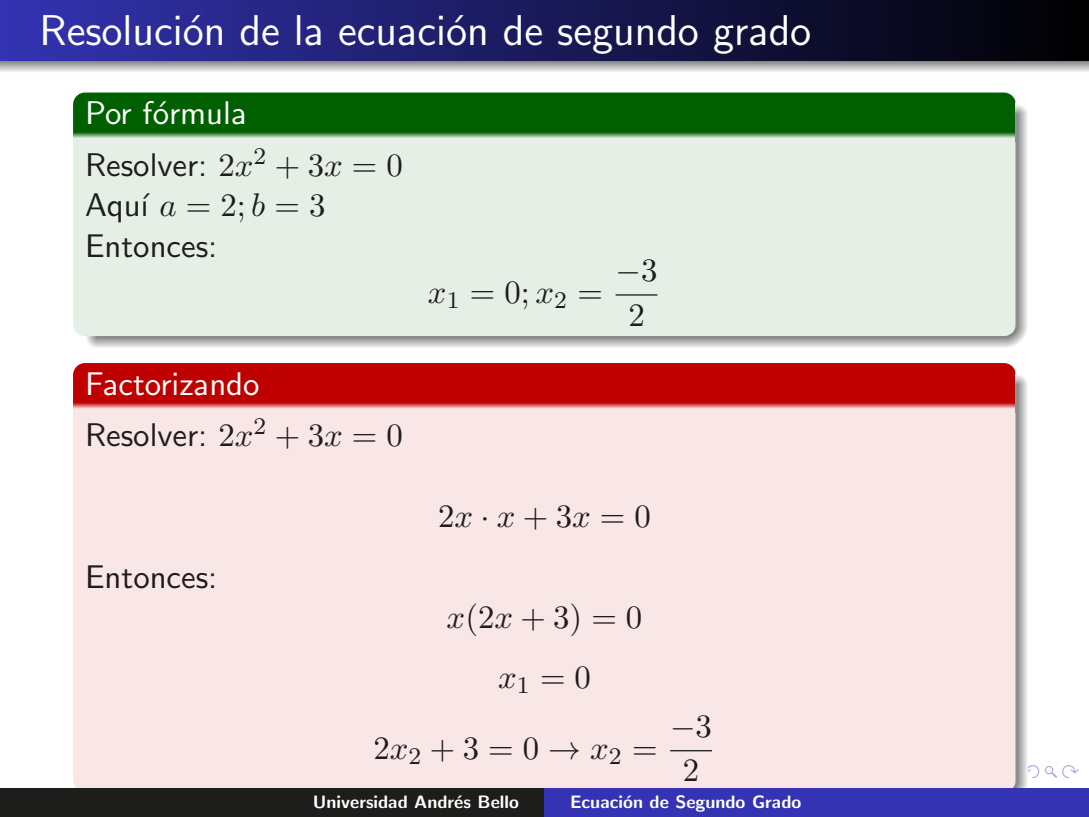
<style>
.page{position:relative;width:1089px;height:817px;background:#fff}
.page>*{position:absolute;margin:0;border:0;box-sizing:border-box;transform-origin:0 0}
.t1{font:42.9px "CMSS12";color:#fff}
.t2{font:32.7px/51.3px "CMSS10";color:#fff}
.t3{font:32.7px/60px "CMR10";color:#1d1d1b;text-align:center}
.t4{font:32.7px/40.5px "CMSS10";color:#1d1d1b}
.t5{font:32.7px "CMSY10";color:#1d1d1b}
.t6{font:18px "CMSSBX10";color:#fff}
.s1{color:#1d1d1b}
.s2{font-family:"CMR10";color:#1d1d1b}
.s3{font-family:"CMMI10";color:#1d1d1b}
.s4{font-family:"CMMI10"}
.s5{font-family:"CMR10"}
.s6{font-family:"CMSY10"}
</style>
<div class="page">
<svg style="left:1028px;top:765px;width:51px;height:14px"></svg>
<div style="left:0;top:0;width:1089px;height:61px;background:linear-gradient(to right,#3333b3,#000001)"></div>
<svg style="left:0;top:60px;width:1089px;height:12px"></svg>
<div style="left:73px;top:92px;width:942px;height:40px;background:#006000"></div>
<svg style="left:73px;top:132px;width:942px;height:10px"></svg>
<svg style="left:86px;top:336px;width:11px;height:12px"></svg>
<svg style="left:1003px;top:324px;width:24px;height:24px"></svg>
<svg style="left:97px;top:336px;width:906px;height:12px"></svg>
<svg style="left:1016px;top:104px;width:11px;height:11px"></svg>
<svg style="left:1016px;top:115px;width:11px;height:209px"></svg>
<div style="left:73px;top:142px;width:942px;height:194px;background:#e6efe6"></div>
<hr style="left:1015px;top:112px;width:1px;height:216px;background:#9d9d9c">
<hr style="left:615px;top:294px;width:42px;height:1px;background:#1d1d1b">
<div style="left:73px;top:363px;width:942px;height:39px;background:#bf0000"></div>
<svg style="left:73px;top:402px;width:942px;height:10px"></svg>
<svg style="left:1015px;top:779px;width:12px;height:8px"></svg>
<svg style="left:1016px;top:375px;width:11px;height:10px"></svg>
<svg style="left:1016px;top:385px;width:11px;height:394px"></svg>
<div style="left:73px;top:412px;width:942px;height:375px;background:#f9e6e6"></div>
<hr style="left:1015px;top:382px;width:1px;height:402px;background:#9d9d9c">
<hr style="left:670px;top:750px;width:42px;height:1px;background:#1d1d1b">
<div style="left:0;top:787px;width:544px;height:29px;background:#1d1d1b"></div>
<div style="left:544px;top:787px;width:545px;height:29px;background:#3333b3"></div>
<h1 class="t1" style="left:40px;top:12px;width:773px">Resoluci´on de la ecuaci´on de segundo grado</h1>
<p class="t2" style="left:85px;top:90px;width:319px">Por f´ormula<br><span class="s1">Resolver:</span> <span class="s2">2</span><span class="s3">x</span><sup>2</sup> <span class="s2">+ 3</span><span class="s3">x</span> <span class="s2">= 0</span></p>
<p class="t4" style="left:85px;top:187px;width:242px">Aqu´ı <span class="s4">a</span> <span class="s5">= 2;</span><span class="s4">b</span> <span class="s5">=3<br></span>Entonces:</p>
<p class="t2" style="left:85px;top:361px;width:319px">Factorizando<br><span class="s1">Resolver:</span> <span class="s2">2</span><span class="s3">x</span><sup>2</sup> <span class="s2">+ 3</span><span class="s3">x</span> <span class="s2">= 0</span></p>
<p class="t3" style="left:428px;top:265px;width:176px"><span class="s4">x</span><sub>1</sub> = 0;<span class="s4">x</span><sub>2</sub> =</p>
<p class="t5" style="left:615px;top:250px;width:43px">−<span class="s5">3</span></p>
<p class="t3" style="left:628px;top:287px;width:18px">2</p>
<p class="t4" style="left:85px;top:559px;width:134px">Entonces:</p>
<p class="t3" style="left:438px;top:489px;width:214px">2<span class="s4">x</span><span class="s6">·</span><span class="s4">x</span>+3<span class="s4">x</span>=0</p>
<p class="t3" style="left:446px;top:590px;width:197px"><span class="s4">x</span>(2<span class="s4">x</span> + 3) = 0 <span class="s4">x</span><sub>1</sub> =0</p>
<p class="t3" style="left:373px;top:720px;width:285px">2<span class="s4">x</span><sub>2</sub>+3=0<span class="s6">→</span><span class="s4">x</span><sub>2</sub> =</p>
<p class="t5" style="left:670px;top:706px;width:43px">−<span class="s5">3</span></p>
<p class="t3" style="left:683px;top:743px;width:18px">2</p>
<p class="t6" style="left:313px;top:793px;width:207px">Universidad Andr´es Bello</p>
<p class="t6" style="left:570px;top:793px;width:233px">Ecuaci´on de Segundo Grado</p>
</div>
